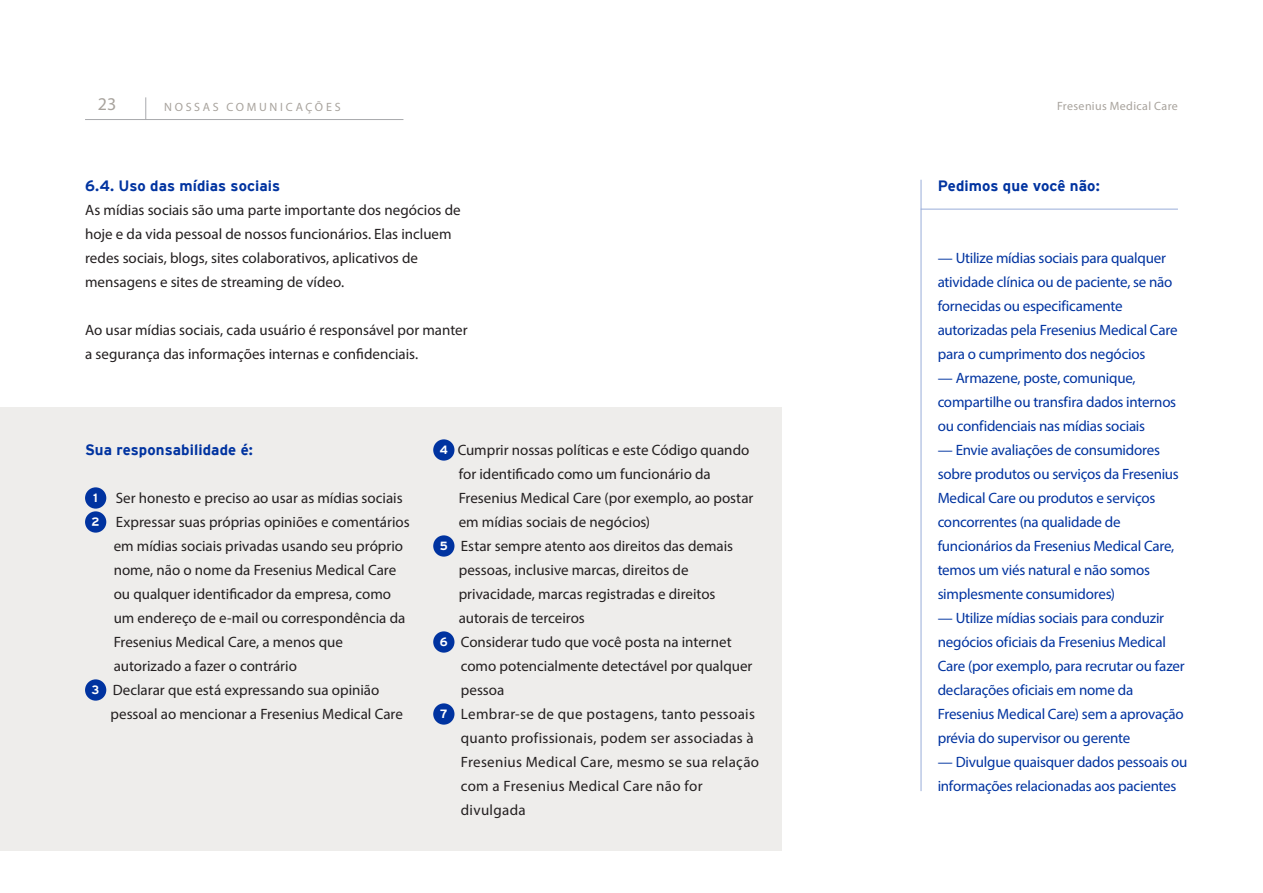
<style>
.page{position:relative;width:1263px;height:893px;background:#fff}
.page>*{position:absolute;margin:0;border:0;box-sizing:border-box;transform-origin:0 0}
.t1{font:18px "Myriad Pro";color:#a8a39d}
.Fließtext_1__Absatz{font:15px/24px "Myriad Pro";color:#231f20}
.t2{font:15px/24px "Myriad Pro";letter-spacing:-.015em;color:#0033a0}
.Fließtext_1__Absatz-2{font:15px/24px "Myriad Pro";letter-spacing:.02em;color:#231f20}
.Fließtext_1__Absatz-3{font:700 15px "Interstate";letter-spacing:.005em;color:#0033a0}
.Zwischentitel{font:700 15px "Interstate";letter-spacing:.005em;color:#0033a0}
.Fließtext_1__Absatz-4{font:12px "Myriad Pro";letter-spacing:.035em;color:#a8a39d}
.Fließtext_1__Absatz-5{font:12px "Myriad Pro";letter-spacing:.23em;color:#a8a39d}
.Fließtext_1__Absatz-6{font:700 12px "Interstate";color:#fff}
</style>
<div class="page">
<div style="left:0;top:407px;width:781px;height:443px;background:#eeedeb"></div>
<div style="left:85px;top:487px;width:21px;height:22px;background:#0033a0;border-radius:50%"></div>
<div style="left:85px;top:511px;width:21px;height:22px;background:#0033a0;border-radius:50%"></div>
<div style="left:85px;top:679px;width:21px;height:22px;background:#0033a0;border-radius:50%"></div>
<div style="left:433px;top:439px;width:21px;height:22px;background:#0033a0;border-radius:50%"></div>
<div style="left:433px;top:535px;width:21px;height:22px;background:#0033a0;border-radius:50%"></div>
<div style="left:433px;top:631px;width:21px;height:22px;background:#0033a0;border-radius:50%"></div>
<div style="left:433px;top:703px;width:21px;height:22px;background:#0033a0;border-radius:50%"></div>
<hr style="left:921px;top:180px;width:1px;height:611px;background:#99add9">
<hr style="left:921px;top:209px;width:257px;height:1px;background:#99add9">
<hr style="left:85px;top:119px;width:318px;height:1px;background:#a8a9ad">
<svg style="left:145px;top:97px;width:1px;height:22px"></svg>
<p class="t1" style="left:98px;top:93px;width:20px">23</p>
<p class="Fließtext_1__Absatz-5" style="left:164px;top:99px;width:178px">NOSSAS COMUNICAÇÕES</p>
<p class="Fließtext_1__Absatz-4" style="left:1057px;top:99px;width:122px">Fresenius Medical Care</p>
<p class="Fließtext_1__Absatz-3" style="left:85px;top:177px;width:197px">6.4. Uso das mídias sociais</p>
<p class="Fließtext_1__Absatz" style="left:85px;top:198px;width:377px">As mídias sociais são uma parte importante dos negócios de hoje e da vida pessoal de nossos funcionários. Elas incluem redes sociais, blogs, sites colaborativos, aplicativos de mensagens e sites de streaming de vídeo.</p>
<p class="Fließtext_1__Absatz" style="left:85px;top:318px;width:384px">Ao usar mídias sociais, cada usuário é responsável por manter</p>
<p class="Fließtext_1__Absatz" style="left:85px;top:342px;width:335px">a segurança das informações internas e confidenciais.</p>
<p class="Fließtext_1__Absatz-3" style="left:85px;top:441px;width:169px">Sua responsabilidade é:</p>
<p class="Fließtext_1__Absatz-6" style="left:92px;top:491px;width:9px">1</p>
<p class="Fließtext_1__Absatz" style="left:116px;top:486px;width:288px">Ser honesto e preciso ao usar as mídias sociais</p>
<p class="Fließtext_1__Absatz-6" style="left:92px;top:515px;width:9px">2</p>
<p class="Fließtext_1__Absatz" style="left:114px;top:510px;width:298px">Expressar suas próprias opiniões e comentários em mídias sociais privadas usando seu próprio</p>
<p class="Fließtext_1__Absatz" style="left:114px;top:558px;width:284px">nome, não o nome da Fresenius Medical Care</p>
<p class="Fließtext_1__Absatz" style="left:114px;top:582px;width:279px">ou qualquer identificador da empresa, como</p>
<p class="Fließtext_1__Absatz" style="left:114px;top:606px;width:293px">um endereço de e-mail ou correspondência da</p>
<p class="Fließtext_1__Absatz" style="left:114px;top:630px;width:231px">Fresenius Medical Care, a menos que</p>
<p class="Fließtext_1__Absatz" style="left:114px;top:654px;width:185px">autorizado a fazer o contrário</p>
<p class="Fließtext_1__Absatz-6" style="left:92px;top:683px;width:9px">3</p>
<p class="Fließtext_1__Absatz" style="left:113px;top:678px;width:268px">Declarar que está expressando sua opinião</p>
<p class="Fließtext_1__Absatz" style="left:110px;top:702px;width:294px">pessoal ao mencionar a Fresenius Medical Care</p>
<p class="Fließtext_1__Absatz-6" style="left:440px;top:443px;width:9px">4</p>
<p class="Fließtext_1__Absatz" style="left:458px;top:438px;width:293px">Cumprir nossas políticas e este Código quando</p>
<p class="Fließtext_1__Absatz" style="left:459px;top:462px;width:254px">for identificado como um funcionário da</p>
<p class="Fließtext_1__Absatz" style="left:459px;top:486px;width:296px">Fresenius Medical Care (por exemplo, ao postar</p>
<p class="Fließtext_1__Absatz" style="left:459px;top:510px;width:193px">em mídias sociais de negócios)</p>
<p class="Fließtext_1__Absatz-6" style="left:440px;top:539px;width:9px">5</p>
<p class="Fließtext_1__Absatz" style="left:461px;top:534px;width:274px">Estar sempre atento aos direitos das demais</p>
<p class="Fließtext_1__Absatz" style="left:459px;top:558px;width:231px">pessoas, inclusive marcas, direitos de</p>
<p class="Fließtext_1__Absatz" style="left:459px;top:582px;width:258px">privacidade, marcas registradas e direitos</p>
<p class="Fließtext_1__Absatz" style="left:459px;top:606px;width:128px">autorais de terceiros</p>
<p class="Fließtext_1__Absatz-6" style="left:440px;top:635px;width:9px">6</p>
<p class="Fließtext_1__Absatz" style="left:461px;top:630px;width:293px">Considerar tudo que você posta na internet como potencialmente detectável por qualquer pessoa</p>
<p class="Fließtext_1__Absatz-6" style="left:440px;top:707px;width:9px">7</p>
<p class="Fließtext_1__Absatz-2" style="left:461px;top:702px;width:300px">Lembrar-se de que postagens, tanto pessoais quanto profissionais, podem ser associadas à Fresenius Medical Care, mesmo se sua relação com a Fresenius Medical Care não for divulgada</p>
<p class="Zwischentitel" style="left:938px;top:177px;width:164px">Pedimos que você não:</p>
<p class="t2" style="left:938px;top:246px;width:241px">— Utilize mídias sociais para qualquer atividade clínica ou de paciente, se não fornecidas ou especificamente autorizadas pela Fresenius Medical Care para o cumprimento dos negócios</p>
<p class="t2" style="left:938px;top:366px;width:240px">— Armazene, poste, comunique, compartilhe ou transfira dados internos ou confidenciais nas mídias sociais</p>
<p class="t2" style="left:938px;top:438px;width:243px">— Envie avaliações de consumidores sobre produtos ou serviços da Fresenius Medical Care ou produtos e serviços concorrentes (na qualidade de funcionários da Fresenius Medical Care, temos um viés natural e não somos simplesmente consumidores)</p>
<p class="t2" style="left:938px;top:606px;width:249px">— Utilize mídias sociais para conduzir negócios oficiais da Fresenius Medical Care (por exemplo, para recrutar ou fazer declarações oficiais em nome da Fresenius Medical Care) sem a aprovação prévia do supervisor ou gerente</p>
<p class="t2" style="left:938px;top:750px;width:251px">— Divulgue quaisquer dados pessoais ou informações relacionadas aos pacientes</p>
</div>
